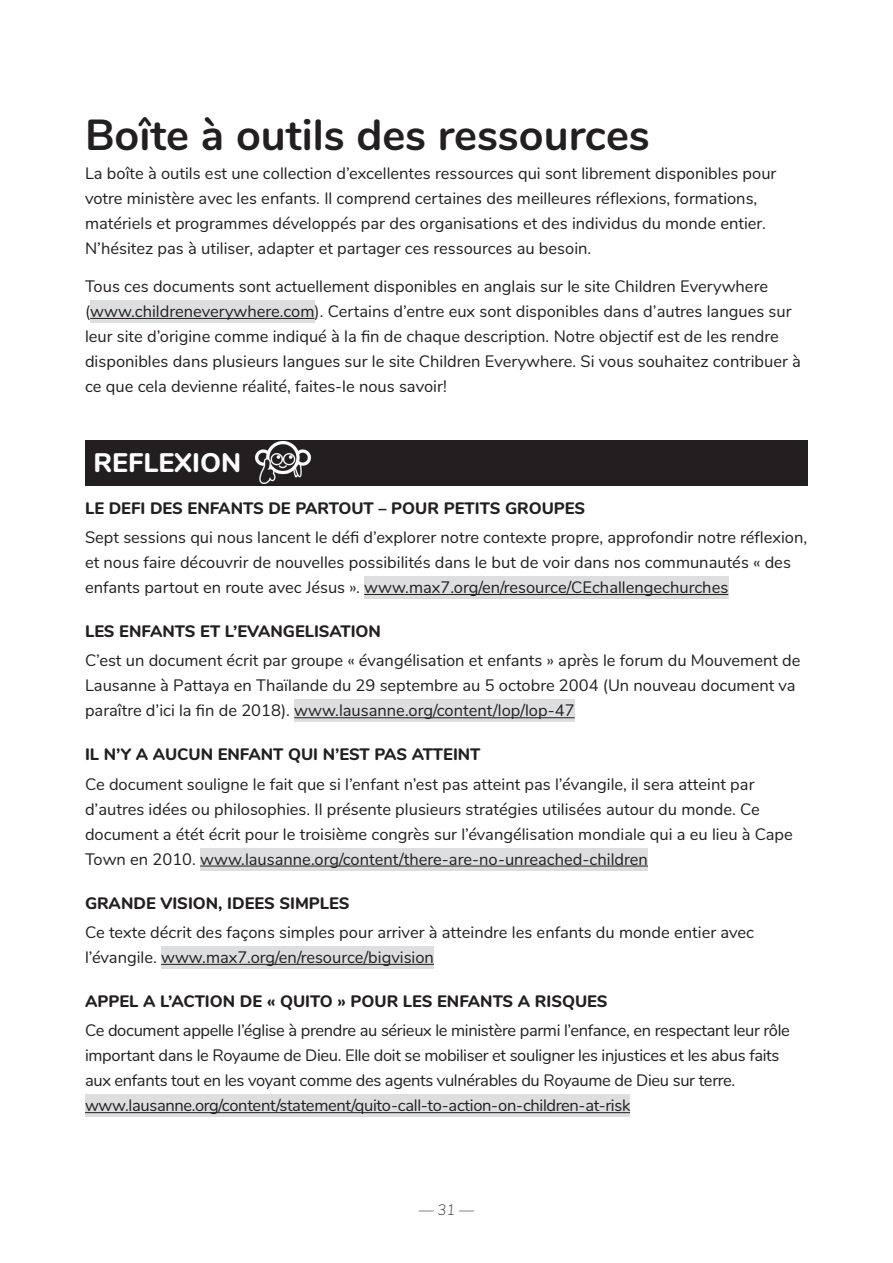
<style>
.page{position:relative;width:893px;height:1263px;background:#fff}
.page>*{position:absolute;margin:0;border:0;box-sizing:border-box;transform-origin:0 0}
.t1{font:700 43.2px "Nunito";color:#231f20}
.t2{font:800 26.7px "Nunito";color:#fff}
.t3{font:16.5px/25px "Nunito";color:#231f20}
.t4{font:16.5px/25px "Nunito";letter-spacing:-.02em;color:#231f20}
.t5{font:800 16.5px "Nunito";color:#231f20}
.t6{font:italic 200 15px "Nunito";color:#231f20}
</style>
<div class="page">
<div style="left:85px;top:440px;width:723px;height:46px;background:#231f20"></div>
<div style="left:90px;top:300px;width:224px;height:23px;background:#dddee0"></div>
<hr style="left:90px;top:318px;width:224px;height:1px;background:#231f20">
<div style="left:364px;top:576px;width:364px;height:23px;background:#dddee0"></div>
<hr style="left:364px;top:594px;width:364px;height:1px;background:#231f20">
<div style="left:294px;top:700px;width:281px;height:22px;background:#dddee0"></div>
<hr style="left:294px;top:717px;width:281px;height:1px;background:#231f20">
<div style="left:200px;top:848px;width:448px;height:22px;background:#dddee0"></div>
<hr style="left:200px;top:866px;width:448px;height:1px;background:#231f20">
<div style="left:161px;top:946px;width:273px;height:23px;background:#dddee0"></div>
<hr style="left:161px;top:964px;width:273px;height:1px;background:#231f20">
<div style="left:85px;top:1094px;width:545px;height:23px;background:#dddee0"></div>
<hr style="left:85px;top:1112px;width:545px;height:1px;background:#231f20">
<img style="left:256px;top:441px;width:55px;height:43px">
<h1 class="t1" style="left:85px;top:103px;width:566px">Boîte à outils des ressources</h1>
<p class="t3" style="left:85px;top:160px;width:693px">La boîte à outils est une collection d’excellentes ressources qui sont librement disponibles pour votre ministère avec les enfants. Il comprend certaines des meilleures réflexions, formations, matériels et programmes développés par des organisations et des individus du monde entier.<br>N’hésitez pas à utiliser, adapter et partager ces ressources au besoin.</p>
<p class="t3" style="left:85px;top:273px;width:717px">Tous ces documents sont actuellement disponibles en anglais sur le site Children Everywhere (www.childreneverywhere.com). Certains d’entre eux sont disponibles dans d’autres langues sur leur site d’origine comme indiqué à la fin de chaque description. Notre objectif est de les rendre disponibles dans plusieurs langues sur le site Children Everywhere. Si vous souhaitez contribuer à ce que cela devienne réalité, faites-le nous savoir!</p>
<h2 class="t2" style="left:94px;top:443px;width:149px">REFLEXION</h2>
<p class="t5" style="left:85px;top:496px;width:502px">LE DEFI DES ENFANTS DE PARTOUT – POUR PETITS GROUPES</p>
<p class="t3" style="left:85px;top:524px;width:724px">Sept sessions qui nous lancent le défi d’explorer notre contexte propre, approfondir notre réflexion, et nous faire découvrir de nouvelles possibilités dans le but de voir dans nos communautés « des enfants partout en route avec Jésus ». www.max7.org/en/resource/CEchallengechurches</p>
<p class="t5" style="left:85px;top:619px;width:297px">LES ENFANTS ET L’EVANGELISATION</p>
<p class="t3" style="left:85px;top:647px;width:717px">C’est un document écrit par groupe « évangélisation et enfants » après le forum du Mouvement de<br>Lausanne à Pattaya en Thaïlande du 29 septembre au 5 octobre 2004 (Un nouveau document va paraître d’ici la fin de 2018). www.lausanne.org/content/lop/lop-47</p>
<p class="t5" style="left:85px;top:742px;width:397px">IL N’Y A AUCUN ENFANT QUI N’EST PAS ATTEINT</p>
<p class="t3" style="left:85px;top:770px;width:709px">Ce document souligne le fait que si l’enfant n’est pas atteint pas l’évangile, il sera atteint par d’autres idées ou philosophies. Il présente plusieurs stratégies utilisées autour du monde. Ce document a étét écrit pour le troisième congrès sur l’évangélisation mondiale qui a eu lieu à Cape Town en 2010. www.lausanne.org/content/there-are-no-unreached-children</p>
<p class="t5" style="left:85px;top:891px;width:266px">GRANDE VISION, IDEES SIMPLES</p>
<p class="t3" style="left:85px;top:919px;width:671px">Ce texte décrit des façons simples pour arriver à atteindre les enfants du monde entier avec l’évangile. www.max7.org/en/resource/bigvision</p>
<p class="t5" style="left:85px;top:989px;width:524px">APPEL A L’ACTION DE « QUITO » POUR LES ENFANTS A RISQUES</p>
<p class="t4" style="left:85px;top:1017px;width:706px">Ce document appelle l’église à prendre au sérieux le ministère parmi l’enfance, en respectant leur rôle important dans le Royaume de Dieu. Elle doit se mobiliser et souligner les injustices et les abus faits aux enfants tout en les voyant comme des agents vulnérables du Royaume de Dieu sur terre. www.lausanne.org/content/statement/quito-call-to-action-on-children-at-risk</p>
<p class="t6" style="left:419px;top:1199px;width:57px">—31—</p>
</div>
